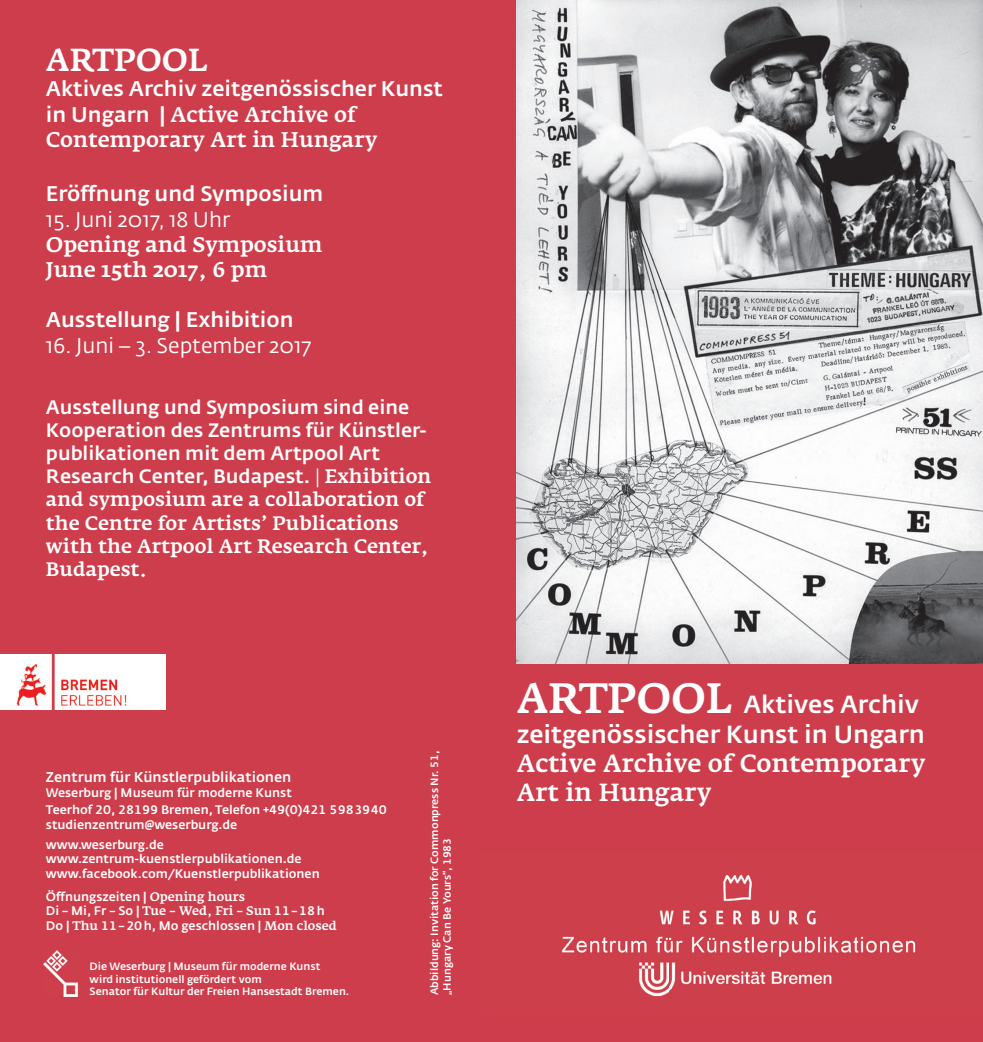
<style>
.page{position:relative;width:983px;height:1042px;background:#fff}
.page>*{position:absolute;margin:0;border:0;box-sizing:border-box;transform-origin:0 0}
.t1{font:500 31.5px "Fedra Serif A";color:#fff}
.t2{font:24.5px/29.4px "Fedra Sans Alt Medium TF";color:#fff}
.t3{font:500 24.5px/29.4px "Fedra Serif A";color:#fff}
.t4{font:500 21px/25.2px "Fedra Serif A";color:#fff}
.t5{font:21px "Fedra Sans Alt Medium TF";color:#fff}
.t6{font:21px "Fedra Sans Alt Std";color:#fff}
.t7{font:19.25px/23.1px "Fedra Sans Alt Medium TF";color:#fff}
.t8{font:500 19.25px/23.1px "Fedra Serif A";color:#fff}
.t9{font:14px "Fedra Sans Alt Medium TF";color:#fff}
.t10{font:12.25px/14.7px "Fedra Sans Alt Medium TF";color:#fff}
.t11{font:10.5px/12.6px "Fedra Sans Alt Medium TF";color:#fff}
.s1{font-family:"Fedra Sans Alt Medium TF";font-weight:400}
.s2{font-family:"Fedra Serif A"}
.s3{font-family:"Fedra Serif A";font-weight:500}
.s4{font-family:"Fedra Serif A";font-weight:500;font-size:42px}
</style>
<div class="page">
<div style="left:0;top:0;width:982px;height:1042px;background:#ce3d4b"></div>
<img style="left:516px;top:0;width:466px;height:663px">
<img style="left:562px;top:874px;width:354px;height:123px">
<img style="left:43px;top:950px;width:35px;height:46px">
<img style="left:0;top:654px;width:166px;height:56px">
<h1 class="t1" style="left:46px;top:42px;width:163px">ARTPOOL</h1>
<h3 class="t5" style="left:46px;top:77px;width:398px">Aktives Archiv zeitgenössischer Kunst</h3>
<h3 class="t4" style="left:46px;top:102px;width:333px"><span class="s1">in Ungarn |</span> Active Archive of<br>Contemporary Art in Hungary</h3>
<h3 class="t5" style="left:46px;top:182px;width:279px">Eröffnung und Symposium</h3>
<h3 class="t6" style="left:46px;top:206px;width:186px">15. Juni 2017, 18 Uhr</h3>
<h3 class="t4" style="left:46px;top:232px;width:278px">Opening and Symposium<br>June 15th 2017, 6 pm</h3>
<h3 class="t5" style="left:46px;top:308px;width:249px">Ausstellung | Exhibition</h3>
<h3 class="t6" style="left:46px;top:332px;width:266px">16. Juni – 3. September 2017</h3>
<h3 class="t7" style="left:46px;top:396px;width:387px">Ausstellung und Symposium sind eine Kooperation des Zentrums für Künstler&shy;publikationen mit dem Artpool Art Research Center, Budapest. <span class="s2">|</span> <span class="s3">Exhibition</span></h3>
<h3 class="t8" style="left:46px;top:488px;width:384px">and symposium are a collaboration of the Centre for Artists’ Publications with the Artpool Art Research Center,<br>Budapest.</h3>
<p class="t9" style="left:46px;top:769px;width:247px">Zentrum für Künstlerpublikationen</p>
<p class="t10" style="left:46px;top:784px;width:342px;line-height:17.5px">Weserburg | Museum für moderne Kunst<br>Teerhof 20, 28199 Bremen, Telefon +49(0)421 5983940</p>
<p class="t10" style="left:46px;top:815px;width:193px;line-height:19.6px">studienzentrum@weserburg.de www.weserburg.de</p>
<p class="t10" style="left:46px;top:852px;width:275px">www.zentrum-kuenstlerpublikationen.de www.facebook.com/Kuenstlerpublikationen</p>
<p class="t10" style="left:46px;top:889px;width:292px">Öffnungszeiten | <span class="s3">Opening hours<br></span>Di – Mi, Fr – So | <span class="s3">Tue</span> – <span class="s3">Wed, Fri</span> – <span class="s3">Sun</span> 11 – 18 h<br>Do | <span class="s3">Thu</span> 11 – 20 h, Mo geschlossen | <span class="s3">Mon closed</span></p>
<p class="t11" style="left:90px;top:960px;width:261px">Die Weserburg | Museum für moderne Kunst<br>wird institutionell gefördert vom<br>Senator für Kultur der Freien Hansestadt Bremen.</p>
<p class="t11" style="left:428px;top:995px;width:246px;rotate:-90deg">Abbildung: Invitation for Commonpress Nr. 51, „Hungary Can Be Yours“, 1983</p>
<h2 class="t2" style="left:516px;top:690px;width:410px"><span class="s4">ARTPOOL</span> Aktives Archiv zeitgenössischer Kunst in Ungarn</h2>
<h2 class="t3" style="left:516px;top:749px;width:410px">Active Archive of Contemporary<br>Art in Hungary</h2>
</div>
